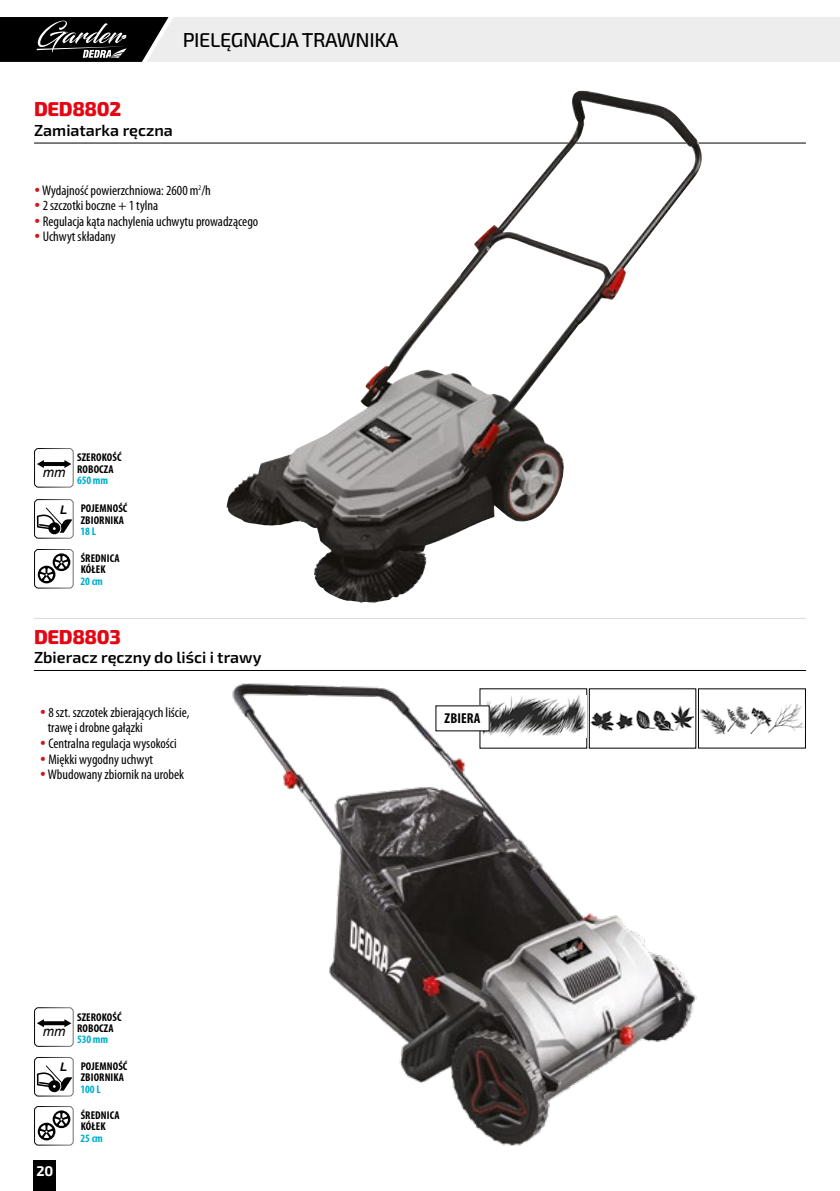
<style>
.page{position:relative;width:840px;height:1191px;background:#fff}
.page>*{position:absolute;margin:0;border:0;box-sizing:border-box;transform-origin:0 0}
.t1{font:500 20px "Exo 2";letter-spacing:-.02em;color:#000}
.t2{font:800 20px "Exo 2";letter-spacing:-.02em;color:#e30613}
.t3{font:600 16px "Exo 2";color:#000}
.t4{font:700 condensed 14.4px "Myriad Pro";letter-spacing:.01em;color:#000}
.t5{font:condensed 14px/15.6px "Myriad Pro";color:#000}
.t6{font:700 14px "Exo 2";color:#fff}
.t7{font:italic 13.4px "Arial";color:#000}
.t8{font:italic 700 11.8px "Arial";color:#000}
.t9{font:700 condensed 11.4px/11.4px "Myriad Pro";letter-spacing:.01em;color:#000}
.t10{font:700 condensed 11.4px "Myriad Pro";letter-spacing:-.01em;color:#00afcb}
.s1{color:#cd1719}
</style>
<div class="page">
<div style="left:34px;top:1160px;width:22px;height:31px;background:#000"></div>
<svg style="left:0;top:17px;width:839px;height:45px"></svg>
<hr style="left:34px;top:142px;width:771px;height:1px;background:#000">
<div style="left:34px;top:448px;width:40px;height:39px;border:1px solid #fff;border-radius:4px"></div>
<hr style="left:43px;top:462px;width:22px;height:4px;background:#000">
<svg style="left:37px;top:460px;width:7px;height:8px"></svg>
<svg style="left:64px;top:460px;width:7px;height:8px"></svg>
<div style="left:34px;top:499px;width:40px;height:39px;border:1px solid #fff;border-radius:4px"></div>
<svg style="left:37px;top:507px;width:35px;height:27px"></svg>
<div style="left:34px;top:549px;width:40px;height:39px;border:1px solid #fff;border-radius:4px"></div>
<svg style="left:38px;top:553px;width:32px;height:30px"></svg>
<img style="left:226px;top:91px;width:353px;height:512px">
<img style="left:232px;top:683px;width:467px;height:462px">
<hr style="left:34px;top:670px;width:771px;height:1px;background:#000">
<div style="left:34px;top:1007px;width:40px;height:39px;border:1px solid #fff;border-radius:4px"></div>
<svg style="left:44px;top:1021px;width:20px;height:4px"></svg>
<svg style="left:37px;top:1019px;width:7px;height:8px"></svg>
<svg style="left:64px;top:1019px;width:7px;height:8px"></svg>
<div style="left:34px;top:1057px;width:40px;height:39px;border:1px solid #fff;border-radius:4px"></div>
<svg style="left:37px;top:1065px;width:35px;height:27px"></svg>
<div style="left:34px;top:1106px;width:40px;height:39px;border:1px solid #fff;border-radius:4px"></div>
<svg style="left:38px;top:1110px;width:32px;height:30px"></svg>
<hr style="left:34px;top:618px;width:771px;height:1px;background:#dadada">
<img style="left:481px;top:695px;width:104px;height:42px">
<div style="left:435px;top:706px;width:54px;height:25px;background:#fff"></div>
<img style="left:590px;top:704px;width:103px;height:26px">
<img style="left:700px;top:704px;width:104px;height:30px">
<h1 class="t1" style="left:183px;top:26px;width:217px">PIELĘGNACJA TRAWNIKA</h1>
<h1 class="t2" style="left:34px;top:95px;width:89px">DED8802</h1>
<p class="t3" style="left:34px;top:119px;width:140px">Zamiatarka ręczna</p>
<p class="t5" style="left:34px;top:182px;width:178px"><span class="s1">•</span> Wydajność powierzchniowa: 2600 m<sup>2</sup>/h</p>
<p class="t5" style="left:34px;top:197px;width:126px"><span class="s1">•</span> 2 szczotki boczne + 1 tylna</p>
<p class="t5" style="left:34px;top:213px;width:226px"><span class="s1">•</span> Regulacja kąta nachylenia uchwytu prowadzącego</p>
<p class="t5" style="left:34px;top:229px;width:83px"><span class="s1">•</span> Uchwyt składany</p>
<p class="t7" style="left:43px;top:464px;width:24px">mm</p>
<p class="t8" style="left:60px;top:501px;width:9px">L</p>
<p class="t9" style="left:77px;top:451px;width:46px">SZEROKOŚĆ<br>ROBOCZA</p>
<p class="t10" style="left:77px;top:473px;width:33px">650 mm</p>
<p class="t9" style="left:81px;top:502px;width:48px">POJEMNOŚĆ<br>ZBIORNIKA</p>
<p class="t10" style="left:80px;top:524px;width:17px">18 L</p>
<p class="t9" style="left:81px;top:552px;width:41px">ŚREDNICA<br>KÓŁEK</p>
<p class="t10" style="left:80px;top:574px;width:24px">20 cm</p>
<h1 class="t2" style="left:34px;top:623px;width:88px">DED8803</h1>
<p class="t3" style="left:34px;top:646px;width:229px">Zbieracz ręczny do liści i trawy</p>
<p class="t5" style="left:48px;top:704px;width:143px;text-indent:-8px"><span class="s1">•</span> 8 szt. szczotek zbierających liście, trawę i drobne gałązki</p>
<p class="t5" style="left:40px;top:735px;width:138px"><span class="s1">•</span> Centralna regulacja wysokości</p>
<p class="t5" style="left:40px;top:751px;width:115px"><span class="s1">•</span> Miękki wygodny uchwyt</p>
<p class="t5" style="left:40px;top:766px;width:146px"><span class="s1">•</span> Wbudowany zbiornik na urobek</p>
<p class="t4" style="left:444px;top:709px;width:37px">ZBIERA</p>
<p class="t7" style="left:43px;top:1023px;width:24px">mm</p>
<p class="t8" style="left:60px;top:1059px;width:9px">L</p>
<p class="t6" style="left:36px;top:1161px;width:18px">20</p>
<p class="t9" style="left:77px;top:1010px;width:46px">SZEROKOŚĆ<br>ROBOCZA</p>
<p class="t10" style="left:77px;top:1032px;width:33px">530 mm</p>
<p class="t9" style="left:81px;top:1060px;width:48px">POJEMNOŚĆ<br>ZBIORNIKA</p>
<p class="t10" style="left:80px;top:1081px;width:22px">100 L</p>
<p class="t9" style="left:81px;top:1109px;width:41px">ŚREDNICA<br>KÓŁEK</p>
<p class="t10" style="left:80px;top:1130px;width:24px">25 cm</p>
</div>
